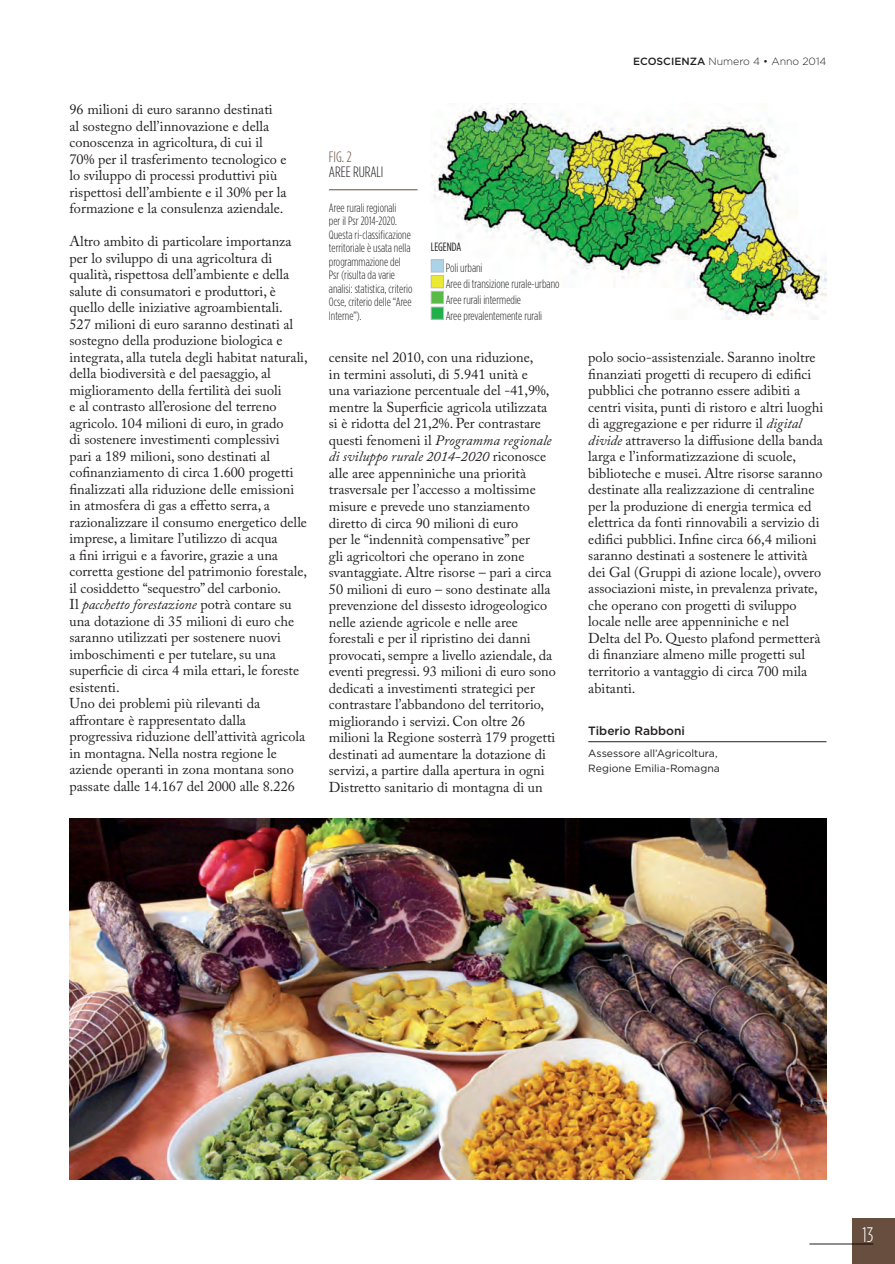
<style>
.page{position:relative;width:895px;height:1264px;background:#fff}
.page>*{position:absolute;margin:0;border:0;box-sizing:border-box;transform-origin:0 0}
.t1{font:300 condensed 21px "Gotham HTF";color:#fff}
.t2{font:300 15px/15px "Gotham Condensed";color:#231f20}
.t3{font:14.25px/16.5px "Adobe Caslon Pro";color:#231f20}
.t4{font:300 condensed 12px/13.5px "Gotham HTF";color:#231f20}
.t5{font:500 12px "Gotham HTF";color:#231f20}
.t6{font:10.5px/15px "Gotham HTF";color:#231f20}
.t7{font:300 10.5px "Gotham HTF";color:#231f20}
.s1{font-style:italic}
.s2{color:#674e3f}
.s3{font-weight:400}
.s4{font-weight:500}
</style>
<div class="page">
<div style="left:852px;top:1217px;width:43px;height:47px;background:#674e3f"></div>
<hr style="left:809px;top:1243px;width:64px;height:1px;background:#231f20">
<img style="left:69px;top:818px;width:757px;height:361px">
<hr style="left:588px;top:741px;width:238px;height:1px;background:#231f20">
<img style="left:431px;top:104px;width:395px;height:216px">
<hr style="left:329px;top:189px;width:89px;height:1px;background:#674e3f">
<div style="left:431px;top:260px;width:12px;height:12px;background:#abd4ea"></div>
<div style="left:431px;top:260px;width:13px;height:12px;border:1px solid #bcbdc0"></div>
<div style="left:431px;top:275px;width:12px;height:13px;background:#ece932"></div>
<div style="left:431px;top:275px;width:13px;height:13px;border:1px solid #bcbdc0"></div>
<div style="left:431px;top:291px;width:12px;height:13px;background:#59ba47"></div>
<div style="left:431px;top:291px;width:13px;height:13px;border:1px solid #bcbdc0"></div>
<div style="left:431px;top:307px;width:12px;height:12px;background:#1faf4b"></div>
<div style="left:431px;top:307px;width:13px;height:13px;border:1px solid #bcbdc0"></div>
<p class="t3" style="left:69px;top:101px;width:219px">96 milioni di euro saranno destinati<br>al sostegno dell’innovazione e della conoscenza in agricoltura, di cui il 70% per il trasferimento tecnologico e lo sviluppo di processi produttivi più rispettosi dell’ambiente e il 30% per la formazione e la consulenza aziendale.</p>
<p class="t3" style="left:69px;top:233px;width:240px">Altro ambito di particolare importanza per lo sviluppo di una agricoltura di qualità, rispettosa dell’ambiente e della salute di consumatori e produttori, è quello delle iniziative agroambientali.<br>527 milioni di euro saranno destinati al sostegno della produzione biologica e integrata, alla tutela degli habitat naturali, della biodiversità e del paesaggio, al miglioramento della fertilità dei suoli<br>e al contrasto all’erosione del terreno agricolo. 104 milioni di euro, in grado<br>di sostenere investimenti complessivi<br>pari a 189 milioni, sono destinati al cofinanziamento di circa 1.600 progetti finalizzati alla riduzione delle emissioni in atmosfera di gas a effetto serra, a razionalizzare il consumo energetico delle imprese, a limitare l’utilizzo di acqua<br>a fini irrigui e a favorire, grazie a una corretta gestione del patrimonio forestale, il cosiddetto “sequestro” del carbonio.<br>Il <span class="s1">pacchetto forestazione</span> potrà contare su una dotazione di 35 milioni di euro che saranno utilizzati per sostenere nuovi imboschimenti e per tutelare, su una superficie di circa 4 mila ettari, le foreste esistenti.<br>Uno dei problemi più rilevanti da affrontare è rappresentato dalla progressiva riduzione dell’attività agricola in montagna. Nella nostra regione le aziende operanti in zona montana sono passate dalle 14.167 del 2000 alle 8.226</p>
<p class="t2" style="left:329px;top:149px;width:56px"><span class="s2">FIG. 2<br></span>AREE RURALI</p>
<p class="t4" style="left:329px;top:200px;width:85px">Aree rurali regionali<br>per il Psr 2014-2020.<br>Questa ri-classificazione territoriale è usata nella programmazione del<br>Psr (risulta da varie analisi: statistica, criterio<br>Ocse, criterio delle “Aree<br>Interne”).</p>
<p class="t4" style="left:446px;top:235px;width:38px;line-height:21.8px;text-indent:-15px"><span class="s3">LEGENDA<br></span>Poli urbani</p>
<p class="t4" style="left:446px;top:276px;width:115px;line-height:15.8px">Aree di transizione rurale-urbano<br>Aree rurali intermedie<br>Aree prevalentemente rurali</p>
<p class="t7" style="left:633px;top:56px;width:195px"><span class="s4">ECOSCIENZA</span> Numero 4 • Anno 2014</p>
<p class="t3" style="left:329px;top:349px;width:228px">censite nel 2010, con una riduzione,<br>in termini assoluti, di 5.941 unità e<br>una variazione percentuale del -41,9%, mentre la Superficie agricola utilizzata si è ridotta del 21,2%. Per contrastare questi fenomeni il <span class="s1">Programma regionale di sviluppo rurale 2014-2020</span> riconosce alle aree appenniniche una priorità trasversale per l’accesso a moltissime misure e prevede uno stanziamento diretto di circa 90 milioni di euro<br>per le “indennità compensative” per<br>gli agricoltori che operano in zone svantaggiate. Altre risorse – pari a circa 50 milioni di euro – sono destinate alla prevenzione del dissesto idrogeologico nelle aziende agricole e nelle aree forestali e per il ripristino dei danni provocati, sempre a livello aziendale, da eventi pregressi. 93 milioni di euro sono dedicati a investimenti strategici per contrastare l’abbandono del territorio, migliorando i servizi. Con oltre 26 milioni la Regione sosterrà 179 progetti destinati ad aumentare la dotazione di servizi, a partire dalla apertura in ogni Distretto sanitario di montagna di un</p>
<p class="t3" style="left:588px;top:349px;width:236px">polo socio-assistenziale. Saranno inoltre finanziati progetti di recupero di edifici pubblici che potranno essere adibiti a centri visita, punti di ristoro e altri luoghi di aggregazione e per ridurre il <span class="s1">digital divide</span> attraverso la diffusione della banda larga e l’informatizzazione di scuole, biblioteche e musei. Altre risorse saranno destinate alla realizzazione di centraline per la produzione di energia termica ed elettrica da fonti rinnovabili a servizio di edifici pubblici. Infine circa 66,4 milioni saranno destinati a sostenere le attività dei Gal (Gruppi di azione locale), ovvero associazioni miste, in prevalenza private, che operano con progetti di sviluppo locale nelle aree appenniniche e nel Delta del Po. Questo plafond permetterà di finanziare almeno mille progetti sul territorio a vantaggio di circa 700 mila abitanti.</p>
<p class="t5" style="left:588px;top:724px;width:98px">Tiberio Rabboni</p>
<p class="t6" style="left:588px;top:745px;width:133px">Assessore all’Agricoltura,<br>Regione Emilia-Romagna</p>
<p class="t1" style="left:862px;top:1223px;width:12px">13</p>
</div>
